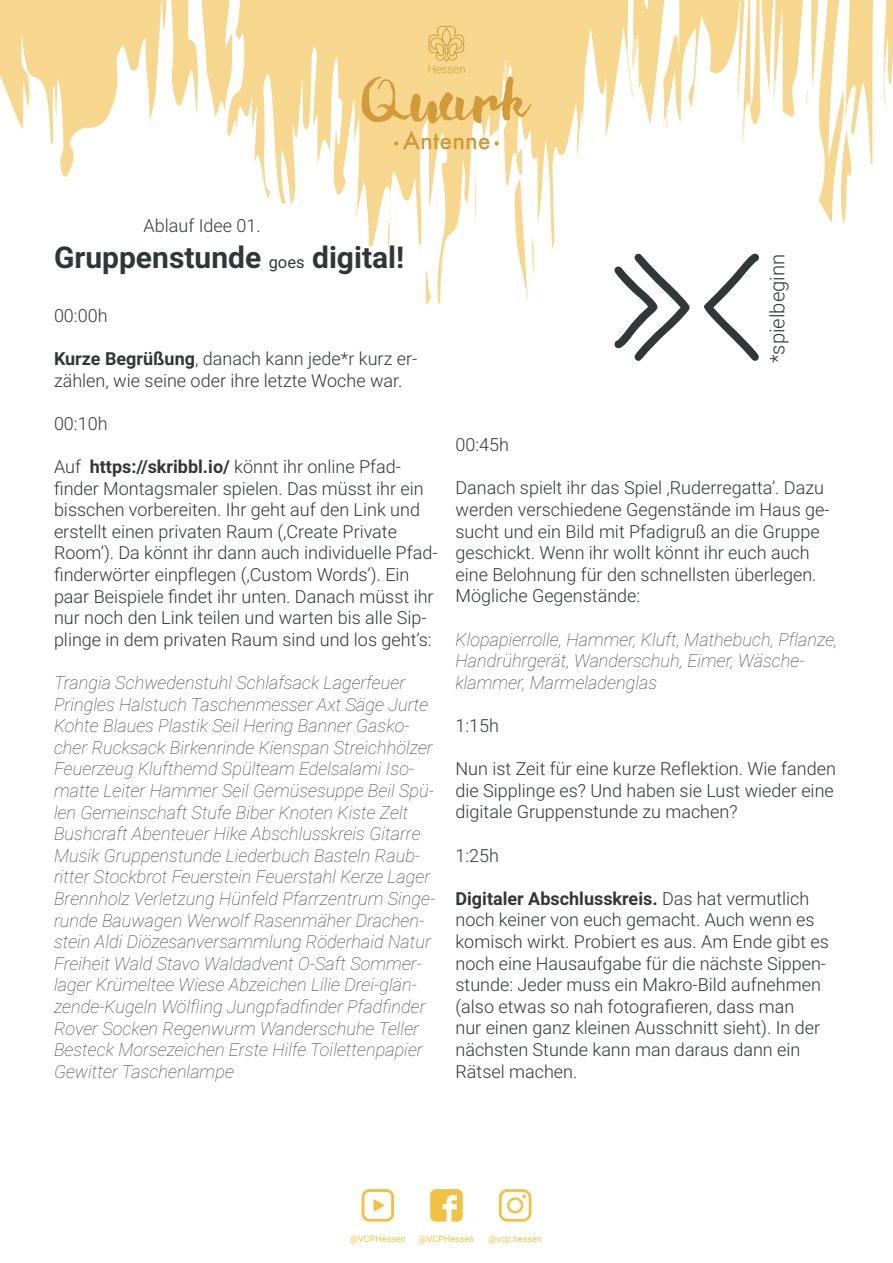
<style>
.page{position:relative;width:893px;height:1263px;background:#fff}
.page>*{position:absolute;margin:0;border:0;box-sizing:border-box;transform-origin:0 0}
.t1{font:700 30px "Roboto";color:#333637}
.t2{font:300 20.25px "Roboto";color:#343737}
.t3{font:300 18px/21.6px "Roboto";color:#333637}
.t4{font:italic 100 18px/21.6px "Roboto";color:#333637}
.t5{font:9px "Roboto";color:#f1c242}
.s1{font-weight:400;font-size:16.5px}
.s2{font-weight:700}
</style>
<div class="page">
<svg style="left:0;top:0;width:893px;height:248px"></svg>
<svg style="left:839px;top:129px;width:14px;height:95px"></svg>
<svg style="left:882px;top:57px;width:4px;height:53px"></svg>
<svg style="left:54px;top:99px;width:3px;height:18px"></svg>
<svg style="left:773px;top:81px;width:2px;height:21px"></svg>
<svg style="left:736px;top:0;width:14px;height:147px"></svg>
<svg style="left:844px;top:105px;width:4px;height:15px"></svg>
<svg style="left:626px;top:35px;width:12px;height:63px"></svg>
<svg style="left:677px;top:38px;width:2px;height:14px"></svg>
<svg style="left:160px;top:0;width:3px;height:11px"></svg>
<svg style="left:664px;top:105px;width:3px;height:23px"></svg>
<svg style="left:805px;top:89px;width:3px;height:18px"></svg>
<svg style="left:430px;top:1189px;width:33px;height:32px"></svg>
<svg style="left:499px;top:1189px;width:32px;height:32px"></svg>
<svg style="left:362px;top:1189px;width:32px;height:32px"></svg>
<svg style="left:614px;top:253px;width:145px;height:108px"></svg>
<svg style="left:353px;top:26px;width:184px;height:279px"></svg>
<p class="t3" style="left:144px;top:214px;width:119px">Ablauf Idee 01.</p>
<h1 class="t1" style="left:54px;top:236px;width:352px">Gruppenstunde <span class="s1">goes</span> digital!</h1>
<p class="t3" style="left:54px;top:304px;width:55px">00:00h</p>
<p class="t3" style="left:54px;top:347px;width:365px"><span class="s2">Kurze Begrüßung</span>, danach kann jede*r kurz er&shy;zählen, wie seine oder ihre letzte Woche war.</p>
<p class="t3" style="left:54px;top:412px;width:55px">00:10h</p>
<p class="t3" style="left:54px;top:455px;width:385px">Auf <span class="s2">https://skribbl.io/</span> könnt ihr online Pfad&shy;finder Montagsmaler spielen. Das müsst ihr ein bisschen vorbereiten. Ihr geht auf den Link und erstellt einen privaten Raum (,Create Private Room’). Da könnt ihr dann auch individuelle Pfad&shy;finderwörter einpflegen (,Custom Words’). Ein paar Beispiele findet ihr unten. Danach müsst ihr nur noch den Link teilen und warten bis alle Sip&shy;plinge in dem privaten Raum sind und los geht’s:</p>
<p class="t4" style="left:54px;top:671px;width:383px">Trangia Schwedenstuhl Schlafsack Lagerfeuer Pringles Halstuch Taschenmesser Axt Säge Jurte Kohte Blaues Plastik Seil Hering Banner Gasko&shy;cher Rucksack Birkenrinde Kienspan Streichhölzer Feuerzeug Klufthemd Spülteam Edelsalami Iso&shy;matte Leiter Hammer Seil Gemüsesuppe Beil Spü&shy;len Gemeinschaft Stufe Biber Knoten Kiste Zelt Bushcraft Abenteuer Hike Abschlusskreis Gitarre Musik Gruppenstunde Liederbuch Basteln Raub&shy;ritter Stockbrot Feuerstein Feuerstahl Kerze Lager Brennholz Verletzung Hünfeld Pfarrzentrum Singe&shy;runde Bauwagen Werwolf Rasenmäher Drachen&shy;stein Aldi Diözesanversammlung Röderhaid Natur Freiheit Wald Stavo Waldadvent O-Saft Sommer&shy;lager Krümeltee Wiese Abzeichen Lilie Drei-glän&shy;zende-Kugeln Wölfling Jungpfadfinder Pfadfinder Rover Socken Regenwurm Wanderschuhe Teller Besteck Morsezeichen Erste Hilfe Toilettenpapier Gewitter Taschenlampe</p>
<p class="t2" style="left:763px;top:363px;width:111px;rotate:-90deg">*spielbeginn</p>
<p class="t3" style="left:455px;top:433px;width:55px">00:45h</p>
<p class="t3" style="left:455px;top:476px;width:376px">Danach spielt ihr das Spiel ,Ruderregatta’. Dazu werden verschiedene Gegenstände im Haus ge&shy;sucht und ein Bild mit Pfadigruß an die Gruppe geschickt. Wenn ihr wollt könnt ihr euch auch eine Belohnung für den schnellsten überlegen.<br>Mögliche Gegenstände:</p>
<p class="t4" style="left:455px;top:628px;width:384px">Klopapierrolle, Hammer, Kluft, Mathebuch, Pflanze,<br>Handrührgerät, Wanderschuh, Eimer, Wäsche&shy;klammer, Marmeladenglas</p>
<p class="t3" style="left:455px;top:714px;width:45px">1:15h</p>
<p class="t3" style="left:455px;top:757px;width:382px;text-align:justify">Nun ist Zeit für eine kurze Reflektion. Wie fanden die Sipplinge es? Und haben sie Lust wieder eine digitale Gruppenstunde zu machen?</p>
<p class="t3" style="left:455px;top:844px;width:45px">1:25h</p>
<p class="t3" style="left:455px;top:887px;width:375px"><span class="s2">Digitaler Abschlusskreis.</span> Das hat vermutlich noch keiner von euch gemacht. Auch wenn es komisch wirkt. Probiert es aus. Am Ende gibt es noch eine Hausaufgabe für die nächste Sippen&shy;stunde: Jeder muss ein Makro-Bild aufnehmen (also etwas so nah fotografieren, dass man<br>nur einen ganz kleinen Ausschnitt sieht). In der nächsten Stunde kann man daraus dann ein Rätsel machen.</p>
<p class="t5" style="left:350px;top:1232px;width:57px">@VCPHessen</p>
<p class="t5" style="left:419px;top:1232px;width:57px">@VCPHessen</p>
<p class="t5" style="left:489px;top:1232px;width:55px">@vcp.hessen</p>
</div>
